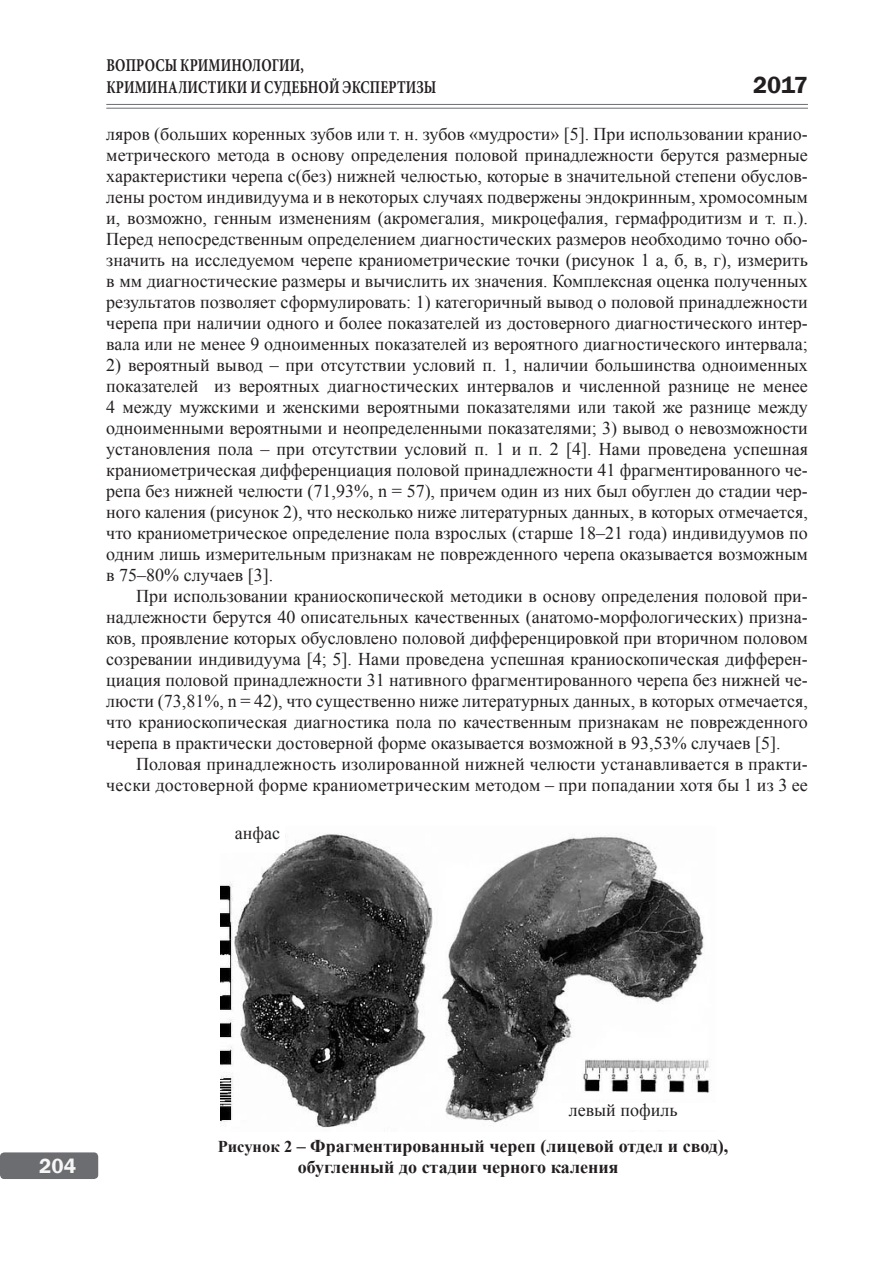
<style>
.page{position:relative;width:893px;height:1263px;background:#fff}
.page>*{position:absolute;margin:0;border:0;box-sizing:border-box;transform-origin:0 0}
.t1{font:600 24px "Franklin Gothic";color:#231f20}
.t2{font:600 21px "Franklin Gothic";color:#f6f6f7}
.Основной_текст{font:18px/21px "Times New Roman";color:#231f20;text-align:justify}
.Основной_текст-2{font:700 18px/21px "Times New Roman";color:#231f20}
.t3{font:700 18px/22.5px "Minion Pro";letter-spacing:.01em;color:#231f20;scale:.75 1}
.s1{font-size:16.5px}
</style>
<div class="page">
<hr style="left:106px;top:104px;width:702px;height:1px;background:#6c6d70">
<hr style="left:106px;top:108px;width:702px;height:1px;background:#6c6d70">
<div style="left:0;top:1152px;width:98px;height:27px;background:#6c6d70;border-radius:4px"></div>
<img style="left:220px;top:834px;width:490px;height:297px">
<div style="left:205px;top:826px;width:80px;height:27px;background:#fff"></div>
<div style="left:539px;top:1104px;width:176px;height:26px;background:#fff"></div>
<p class="t3" style="left:106px;top:54px;width:441px">ВОПРОСЫ КРИМИНОЛОГИИ,<br>КРИМИНАЛИСТИКИ И СУДЕБНОЙ ЭКСПЕРТИЗЫ</p>
<h1 class="t1" style="left:753px;top:71px;width:56px">2017</h1>
<p class="Основной_текст" style="left:106px;top:123px;width:703px">ляров (больших коренных зубов или т. н. зубов «мудрости» [5]. При использовании кранио&shy;метрического метода в основу определения половой принадлежности берутся размерные характеристики черепа с(без) нижней челюстью, которые в значительной степени обуслов&shy;лены ростом индивидуума и в некоторых случаях подвержены эндокринным, хромосомным и, возможно, генным изменениям (акромегалия, микроцефалия, гермафродитизм и т. п.).<br>Перед непосредственным определением диагностических размеров необходимо точно обо&shy;значить на исследуемом черепе краниометрические точки (рисунок 1 а, б, в, г), измерить в мм диагностические размеры и вычислить их значения. Комплексная оценка полученных результатов позволяет сформулировать: 1) категоричный вывод о половой принадлежности черепа при наличии одного и более показателей из достоверного диагностического интер&shy;вала или не менее 9 одноименных показателей из вероятного диагностического интервала;</p>
<p class="Основной_текст" style="left:106px;top:354px;width:703px">2) вероятный вывод – при отсутствии условий п. 1, наличии большинства одноименных показателей из вероятных диагностических интервалов и численной разнице не менее 4 между мужскими и женскими вероятными показателями или такой же разнице между одноименными вероятными и неопределенными показателями; 3) вывод о невозможности установления пола – при отсутствии условий п. 1 и п. 2 [4]. Нами проведена успешная краниометрическая дифференциация половой принадлежности 41 фрагментированного че&shy;репа без нижней челюсти (71,93%, n = 57), причем один из них был обуглен до стадии чер&shy;ного каления (рисунок 2), что несколько ниже литературных данных, в которых отмечается, что краниометрическое определение пола взрослых (старше 18–21 года) индивидуумов по одним лишь измерительным признакам не поврежденного черепа оказывается возможным в 75–80% случаев [3].</p>
<p class="Основной_текст" style="left:106px;top:585px;width:703px;text-indent:30px">При использовании краниоскопической методики в основу определения половой при&shy;надлежности берутся 40 описательных качественных (анатомо-морфологических) призна&shy;ков, проявление которых обусловлено половой дифференцировкой при вторичном половом созревании индивидуума [4; 5]. Нами проведена успешная краниоскопическая дифферен&shy;циация половой принадлежности 31 нативного фрагментированного черепа без нижней че&shy;люсти (73,81%, n = 42), что существенно ниже литературных данных, в которых отмечается, что краниоскопическая диагностика пола по качественным признакам не поврежденного черепа в практически достоверной форме оказывается возможной в 93,53% случаев [5].</p>
<p class="Основной_текст" style="left:106px;top:753px;width:703px;text-align:right">Половая принадлежность изолированной нижней челюсти устанавливается в практи&shy;чески достоверной форме краниометрическим методом – при попадании хотя бы 1 из 3 ее</p>
<p class="Основной_текст" style="left:235px;top:822px;width:47px">анфас</p>
<p class="t2" style="left:39px;top:1153px;width:39px">204</p>
<p class="Основной_текст" style="left:569px;top:1099px;width:110px">левый пофиль</p>
<p class="Основной_текст-2" style="left:298px;top:1135px;width:432px;text-indent:-80px"><span class="s1">Рисунок 2</span> – Фрагментированный череп (лицевой отдел и свод), обугленный до стадии черного каления</p>
</div>
